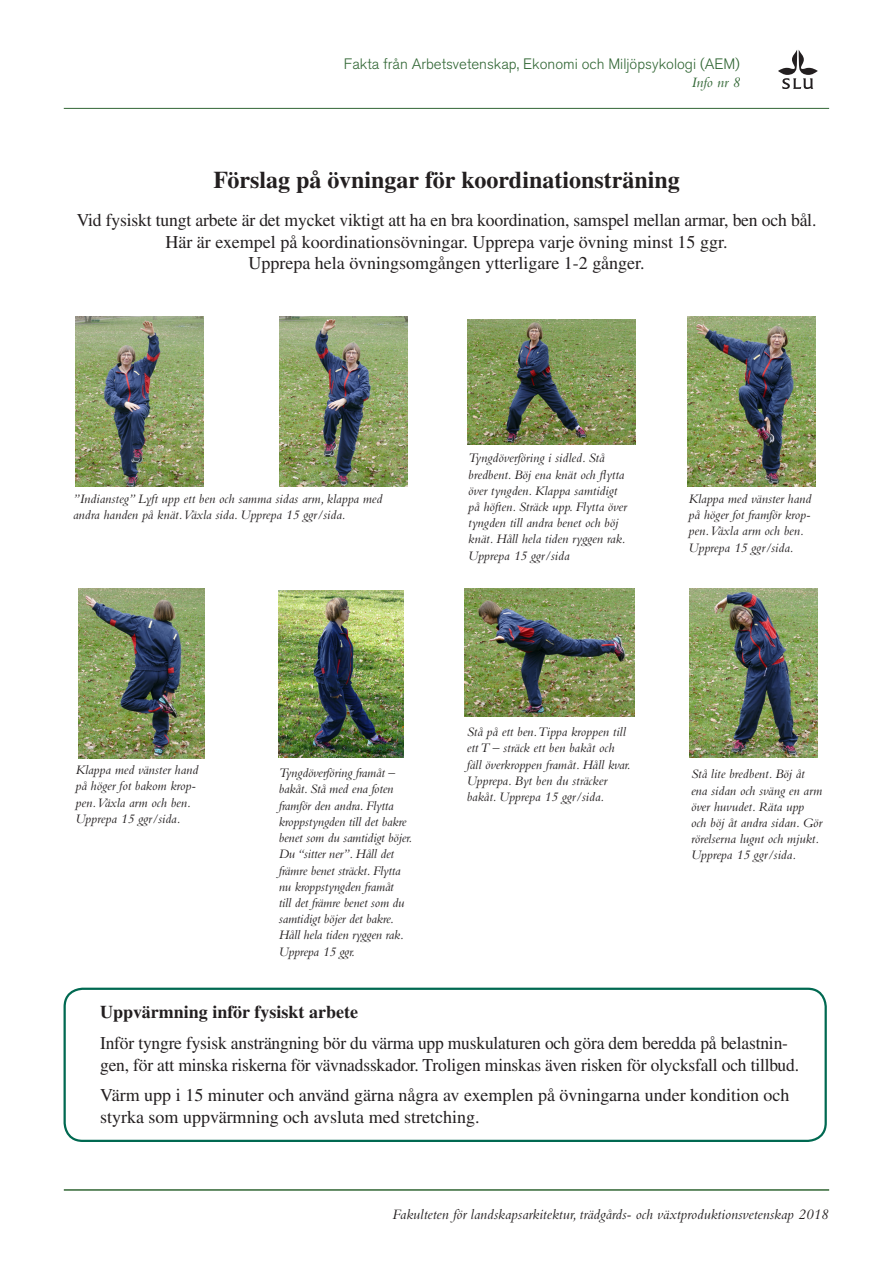
<style>
.page{position:relative;width:893px;height:1263px;background:#fff}
.page>*{position:absolute;margin:0;border:0;box-sizing:border-box;transform-origin:0 0}
.t1{font:700 24px "Times";color:#231f20}
.t2{font:18px/21.6px "Times";letter-spacing:-.01em;color:#231f20}
.t3{font:700 18px "Times";color:#231f20}
.Fot{font:italic 15px "Bembo";color:#231f20}
.t4{font:300 15px "Akzidenz Grotesk BQ";color:#316634}
.t5{font:italic 15px "Bembo";color:#316634}
.Bildtext{font:italic 13.5px/16.2px "Bembo Std";color:#231f20}
</style>
<div class="page">
<svg style="left:778px;top:50px;width:39px;height:38px"></svg>
<hr style="left:64px;top:1189px;width:765px;height:2px;background:#316634">
<hr style="left:64px;top:108px;width:765px;height:1px;background:#316634">
<img style="left:75px;top:317px;width:128px;height:169px">
<img style="left:280px;top:317px;width:127px;height:170px">
<img style="left:688px;top:317px;width:127px;height:170px">
<img style="left:78px;top:589px;width:127px;height:170px">
<img style="left:464px;top:589px;width:170px;height:127px">
<img style="left:690px;top:589px;width:127px;height:168px">
<img style="left:467px;top:319px;width:168px;height:125px">
<img style="left:279px;top:590px;width:125px;height:168px">
<div style="left:64px;top:988px;width:763px;height:154px;border:2px solid #006951;border-radius:18px"></div>
<p class="t4" style="left:344px;top:55px;width:398px">Fakta från Arbetsvetenskap, Ekonomi och Miljöpsykologi (AEM)</p>
<p class="t5" style="left:692px;top:73px;width:50px">Info nr 8</p>
<p class="t1" style="left:213px;top:165px;width:468px">Förslag på övningar för koordinationsträning</p>
<p class="t2" style="left:77px;top:209px;width:741px">Vid fysiskt tungt arbete är det mycket viktigt att ha en bra koordination, samspel mellan armar, ben och bål.</p>
<p class="t2" style="left:165px;top:231px;width:564px">Här är exempel på koordinationsövningar. Upprepa varje övning minst 15 ggr.</p>
<p class="t2" style="left:248px;top:252px;width:398px">Upprepa hela övningsomgången ytterligare 1-2 gånger.</p>
<p class="Bildtext" style="left:73px;top:490px;width:311px">”Indiansteg” Lyft upp ett ben och samma sidas arm, klappa med andra handen på knät. Växla sida. Upprepa 15 ggr/sida.</p>
<p class="Bildtext" style="left:468px;top:450px;width:160px">Tyngdöverföring i sidled. Stå bredbent. Böj ena knät och flytta över tyngden. Klappa samtidigt på höften. Sträck upp. Flytta över tyngden till andra benet och böj knät. Håll hela tiden ryggen rak.<br>Upprepa 15 ggr/sida</p>
<p class="Bildtext" style="left:689px;top:490px;width:124px">Klappa med vänster hand på höger fot framför krop&shy;pen. Växla arm och ben.<br>Upprepa 15 ggr/sida.</p>
<p class="Bildtext" style="left:75px;top:762px;width:124px">Klappa med vänster hand på höger fot bakom krop&shy;pen. Växla arm och ben.<br>Upprepa 15 ggr/sida.</p>
<p class="Bildtext" style="left:279px;top:765px;width:135px">Tyngdöverföring framåt – bakåt. Stå med ena foten framför den andra. Flytta kroppstyngden till det bakre benet som du samtidigt böjer.<br>Du “sitter ner”. Håll det främre benet sträckt. Flytta nu kroppstyngden framåt<br>till det främre benet som du samtidigt böjer det bakre.<br>Håll hela tiden ryggen rak.<br>Upprepa 15 ggr.</p>
<p class="Bildtext" style="left:467px;top:724px;width:166px">Stå på ett ben. Tippa kroppen till ett T – sträck ett ben bakåt och fäll överkroppen framåt. Håll kvar.<br>Upprepa. Byt ben du sträcker bakåt. Upprepa 15 ggr/sida.</p>
<p class="Bildtext" style="left:691px;top:766px;width:133px">Stå lite bredbent. Böj åt ena sidan och sväng en arm över huvudet. Räta upp och böj åt andra sidan. Gör rörelserna lugnt och mjukt.</p>
<p class="Bildtext" style="left:691px;top:847px;width:107px">Upprepa 15 ggr/sida.</p>
<p class="t3" style="left:100px;top:1001px;width:259px">Uppvärmning inför fysiskt arbete</p>
<p class="t2" style="left:100px;top:1032px;width:700px">Inför tyngre fysisk ansträngning bör du värma upp muskulaturen och göra dem beredda på belastnin&shy;gen, för att minska riskerna för vävnadsskador. Troligen minskas även risken för olycksfall och tillbud.</p>
<p class="t2" style="left:100px;top:1084px;width:691px">Värm upp i 15 minuter och använd gärna några av exemplen på övningarna under kondition och styrka som uppvärmning och avsluta med stretching.</p>
<p class="Fot" style="left:392px;top:1206px;width:438px">Fakulteten för landskapsarkitektur, trädgårds- och växtproduktionsvetenskap 2018</p>
</div>
